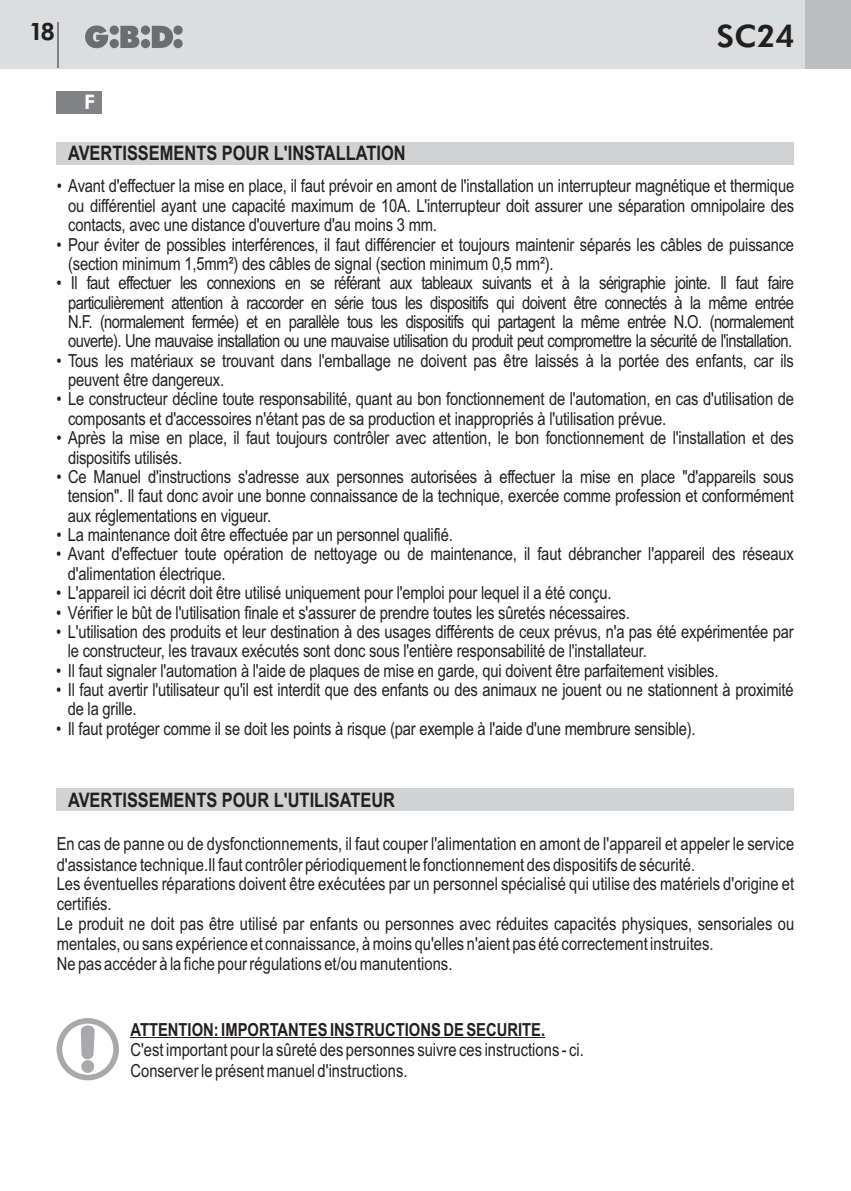
<style>
.page{position:relative;width:851px;height:1191px;background:#fff}
.page>*{position:absolute;margin:0;border:0;box-sizing:border-box;transform-origin:0 0}
.t1{font:800 31px "Futura BT";color:#231f20}
.t2{font:800 24px "Futura BT";color:#231f20}
.t3{font:700 20px "Arial Narrow";color:#231f20}
.t4{font:800 20px "Futura BT";color:#fff}
.t5{font:18px/19.4px "Arial Narrow";letter-spacing:-.01em;color:#231f20}
.t6{font:700 18px "Arial Narrow";color:#231f20}
</style>
<div class="page">
<div style="left:0;top:0;width:850px;height:68px;background:#dcdddf"></div>
<div style="left:805px;top:0;width:45px;height:68px;background:#bcbdc0"></div>
<svg style="left:85px;top:26px;width:98px;height:22px"></svg>
<hr style="left:57px;top:23px;width:1px;height:45px;background:#808285">
<div style="left:57px;top:91px;width:45px;height:22px;background:#808285"></div>
<div style="left:57px;top:788px;width:737px;height:23px;background:#d1d2d4"></div>
<div style="left:57px;top:142px;width:737px;height:22px;background:#d1d2d4"></div>
<svg style="left:80px;top:1025px;width:15px;height:48px"></svg>
<div style="left:57px;top:1018px;width:62px;height:62px;border:6px solid #a8a9ad;border-radius:50%"></div>
<hr style="left:130px;top:1037px;width:415px;height:1px;background:#231f20">
<h2 class="t2" style="left:29px;top:22px;width:28px">18</h2>
<h1 class="t1" style="left:716px;top:23px;width:79px">SC24</h1>
<p class="t4" style="left:84px;top:94px;width:12px">F</p>
<p class="t3" style="left:68px;top:146px;width:339px">AVERTISSEMENTS POUR L'INSTALLATION</p>
<p class="t5" style="left:68px;top:178px;width:727px;text-align:justify;text-indent:-12px">• Avant d'effectuer la mise en place, il faut prévoir en amont de l'installation un interrupteur magnétique et thermique ou différentiel ayant une capacité maximum de 10A. L'interrupteur doit assurer une séparation omnipolaire des contacts, avec une distance d'ouverture d'au moins 3 mm.</p>
<p class="t5" style="left:68px;top:236px;width:727px;text-indent:-12px">• Pour éviter de possibles interférences, il faut différencier et toujours maintenir séparés les câbles de puissance (section minimum 1,5mm²) des câbles de signal (section minimum 0,5 mm²).</p>
<p class="t5" style="left:68px;top:275px;width:727px;text-align:justify;text-indent:-12px">• Il faut effectuer les connexions en se référant aux tableaux suivants et à la sérigraphie jointe. Il faut faire particulièrement attention à raccorder en série tous les dispositifs qui doivent être connectés à la même entrée N.F. (normalement fermée) et en parallèle tous les dispositifs qui partagent la même entrée N.O. (normalement ouverte). Une mauvaise installation ou une mauvaise utilisation du produit peut compromettre la sécurité de l'installation.</p>
<p class="t5" style="left:68px;top:352px;width:727px;text-indent:-12px">• Tous les matériaux se trouvant dans l'emballage ne doivent pas être laissés à la portée des enfants, car ils peuvent être dangereux.</p>
<p class="t5" style="left:68px;top:391px;width:727px;text-indent:-12px">• Le constructeur décline toute responsabilité, quant au bon fonctionnement de l'automation, en cas d'utilisation de composants et d'accessoires n'étant pas de sa production et inappropriés à l'utilisation prévue.</p>
<p class="t5" style="left:68px;top:430px;width:727px;text-indent:-12px">• Après la mise en place, il faut toujours contrôler avec attention, le bon fonctionnement de l'installation et des dispositifs utilisés.</p>
<p class="t5" style="left:68px;top:468px;width:727px;text-align:justify;text-indent:-12px">• Ce Manuel d'instructions s'adresse aux personnes autorisées à effectuer la mise en place "d'appareils sous tension". Il faut donc avoir une bonne connaissance de la technique, exercée comme profession et conformément aux réglementations en vigueur.</p>
<p class="t5" style="left:56px;top:526px;width:398px">• La maintenance doit être effectuée par un personnel qualifié.</p>
<p class="t5" style="left:68px;top:546px;width:727px;text-indent:-12px">• Avant d'effectuer toute opération de nettoyage ou de maintenance, il faut débrancher l'appareil des réseaux d'alimentation électrique.</p>
<p class="t5" style="left:56px;top:585px;width:556px">• L'appareil ici décrit doit être utilisé uniquement pour l'emploi pour lequel il a été conçu.</p>
<p class="t5" style="left:56px;top:604px;width:575px">• Vérifier le bût de l'utilisation finale et s'assurer de prendre toutes les sûretés nécessaires.</p>
<p class="t5" style="left:68px;top:623px;width:727px;text-indent:-12px">• L'utilisation des produits et leur destination à des usages différents de ceux prévus, n'a pas été expérimentée par le constructeur, les travaux exécutés sont donc sous l'entière responsabilité de l'installateur.</p>
<p class="t5" style="left:56px;top:662px;width:663px">• Il faut signaler l'automation à l'aide de plaques de mise en garde, qui doivent être parfaitement visibles.</p>
<p class="t5" style="left:68px;top:681px;width:727px;text-indent:-12px">• Il faut avertir l'utilisateur qu'il est interdit que des enfants ou des animaux ne jouent ou ne stationnent à proximité de la grille.</p>
<p class="t5" style="left:56px;top:720px;width:641px">• Il faut protéger comme il se doit les points à risque (par exemple à l'aide d'une membrure sensible).</p>
<p class="t3" style="left:68px;top:792px;width:328px">AVERTISSEMENTS POUR L'UTILISATEUR</p>
<p class="t5" style="left:57px;top:835px;width:739px">En cas de panne ou de dysfonctionnements, il faut couper l'alimentation en amont de l'appareil et appeler le service d'assistance technique.Il faut contrôler périodiquement le fonctionnement des dispositifs de sécurité.<br>Les éventuelles réparations doivent être exécutées par un personnel spécialisé qui utilise des matériels d'origine et certifiés.<br>Le produit ne doit pas être utilisé par enfants ou personnes avec réduites capacités physiques, sensoriales ou mentales, ou sans expérience et connaissance, à moins qu'elles n'aient pas été correctement instruites.<br>Ne pas accéder à la fiche pour régulations et/ou manutentions.</p>
<p class="t6" style="left:130px;top:1022px;width:416px">ATTENTION: IMPORTANTES INSTRUCTIONS DE SECURITE.</p>
<p class="t5" style="left:130px;top:1041px;width:455px;line-height:20.4px">C'est important pour la sûreté des personnes suivre ces instructions - ci.<br>Conserver le présent manuel d'instructions.</p>
</div>
